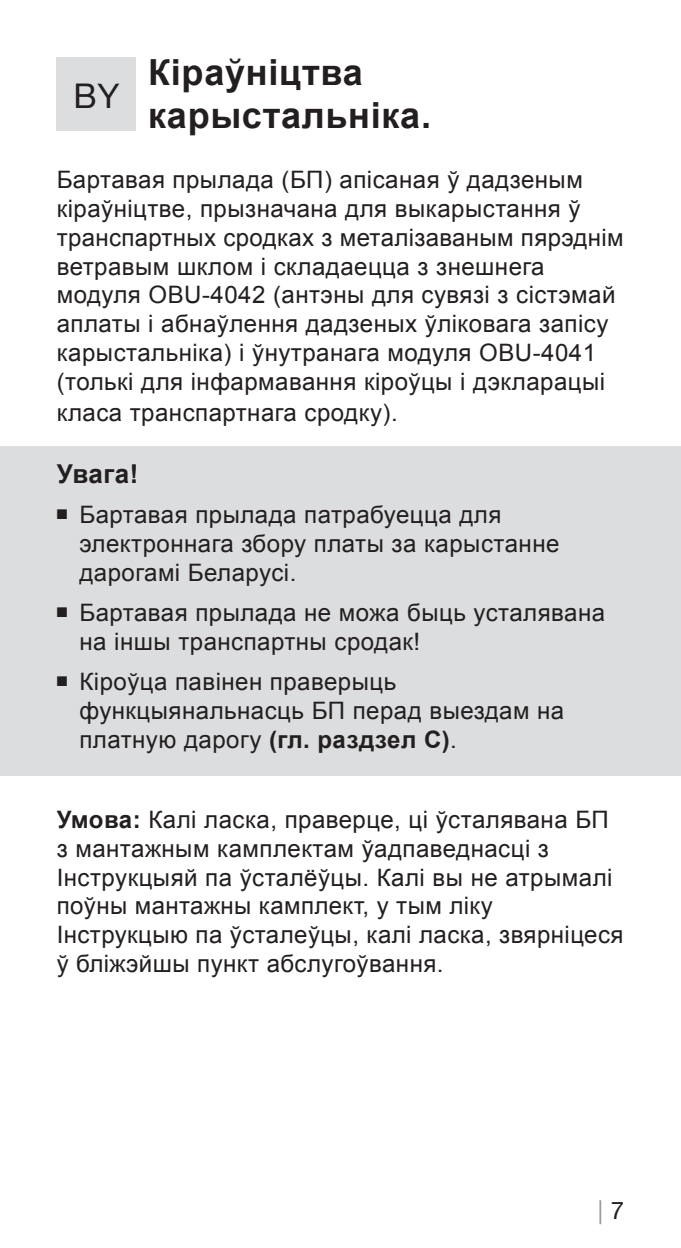
<style>
.page{position:relative;width:681px;height:1248px;background:#fff}
.page>*{position:absolute;margin:0;border:0;box-sizing:border-box;transform-origin:0 0}
.t1{font:700 36px/43.2px "Arial";letter-spacing:.02em;color:#231f20}
.t2{font:34px "Helvetica Neue";color:#231f20}
.t3{font:700 26px "Arial";letter-spacing:.015em;color:#231f20}
.t4{font:24px/28.8px "Arial";letter-spacing:.02em;color:#231f20}
.t5{font:24px "Helvetica Neue CE";color:#939598}
.s1{font-weight:700}
.s2{font-family:"Helvetica Neue";color:#231f20}
</style>
<div class="page">
<div style="left:0;top:446px;width:680px;height:329px;background:#dcdddf"></div>
<div style="left:57px;top:57px;width:79px;height:73px;background:#dcdddf"></div>
<h1 class="t1" style="left:148px;top:52px;width:284px">Кіраўніцтва карыстальніка.</h1>
<p class="t4" style="left:57px;top:165px;width:568px">Бартавая прылада (БП) апісаная ў дадзеным кіраўніцтве, прызначана для выкарыстання ў транспартных сродках з металізаваным пярэднім ветравым шклом і складаецца з знешнега модуля OBU-4042 (антэны для сувязі з сістэмай аплаты і абнаўлення дадзеных ўліковага запісу карыстальніка) і ўнутранага модуля OBU-4041 (толькі для інфармавання кіроўцы і дэкларацыі</p>
<p class="t4" style="left:57px;top:398px;width:342px">класа транспартнага сродку).</p>
<p class="t3" style="left:57px;top:456px;width:83px">Увага!</p>
<p class="t4" style="left:79px;top:500px;width:481px;text-indent:-23px">■ Бартавая прылада патрабуецца для электроннага збору платы за карыстанне дарогамi Беларусі.</p>
<p class="t4" style="left:79px;top:598px;width:527px;text-indent:-23px">■ Бартавая прылада не можа быць усталявана на іншы транспартны сродак!</p>
<p class="t4" style="left:79px;top:667px;width:486px;text-indent:-23px">■ Кіроўца павінен праверыць функцыянальнасць БП перад выездам на платную дарогу <span class="s1">(гл. раздзел С)</span>.</p>
<h2 class="t2" style="left:73px;top:75px;width:48px">BY</h2>
<p class="t4" style="left:57px;top:805px;width:568px"><span class="s1">Умова:</span> Калі ласка, праверце, ці ўсталявана БП з мантажным камплектам ўадпаведнасці з Iнструкцыяй па ўсталёўцы. Калі вы не атрымалі поўны мантажны камплект, у тым ліку Iнструкцыю па ўсталеўцы, калі ласка, звярніцеся ў бліжэйшы пункт абслугоўвання.</p>
<p class="t5" style="left:597px;top:1196px;width:28px">| <span class="s2">7</span></p>
</div>
